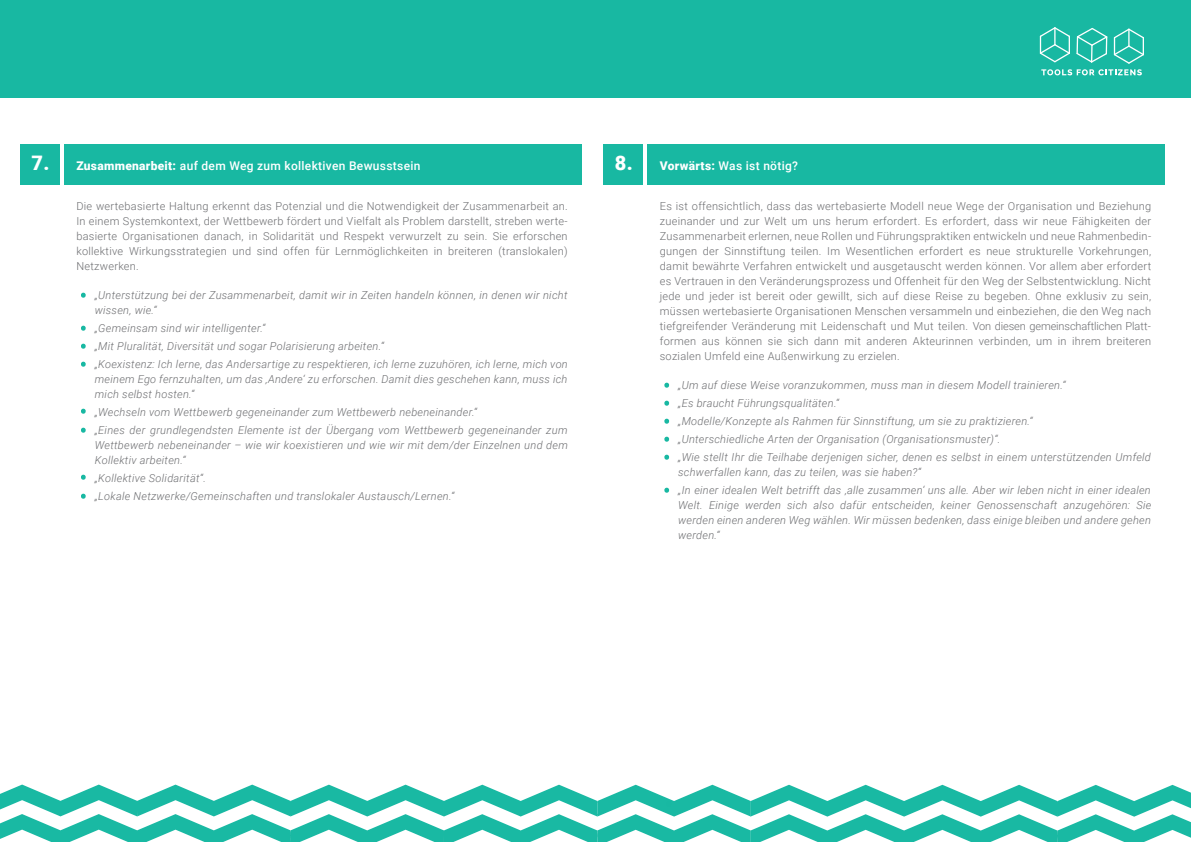
<style>
.page{position:relative;width:1191px;height:842px;background:#fff}
.page>*{position:absolute;margin:0;border:0;box-sizing:border-box;transform-origin:0 0}
.t1{font:500 12px "Roboto";letter-spacing:.025em;color:#fff}
.t2{font:italic 300 11px/18px "Roboto";letter-spacing:.025em;color:#6c6d70}
.t3{font:300 11px/15px "Roboto";letter-spacing:.025em;color:#6c6d70;text-align:justify}
.s1{font-weight:900;font-size:20px}
.s2{font-weight:900}
</style>
<div class="page">
<div style="left:0;top:0;width:1191px;height:98px;background:#18b8a2"></div>
<svg style="left:1039px;top:27px;width:105px;height:48px"></svg>
<svg style="left:0;top:784px;width:1191px;height:58px"></svg>
<div style="left:603px;top:145px;width:40px;height:40px;background:#18b8a2"></div>
<div style="left:647px;top:145px;width:517px;height:40px;background:#18b8a2"></div>
<svg style="left:664px;top:383px;width:6px;height:5px"></svg>
<svg style="left:664px;top:455px;width:6px;height:5px"></svg>
<svg style="left:664px;top:488px;width:6px;height:5px"></svg>
<div style="left:20px;top:145px;width:39px;height:40px;background:#18b8a2"></div>
<div style="left:64px;top:145px;width:517px;height:40px;background:#18b8a2"></div>
<svg style="left:81px;top:293px;width:5px;height:5px"></svg>
<svg style="left:81px;top:326px;width:5px;height:5px"></svg>
<svg style="left:81px;top:344px;width:5px;height:5px"></svg>
<svg style="left:81px;top:362px;width:5px;height:5px"></svg>
<svg style="left:81px;top:409px;width:5px;height:5px"></svg>
<svg style="left:81px;top:428px;width:5px;height:5px"></svg>
<svg style="left:664px;top:419px;width:6px;height:5px"></svg>
<svg style="left:664px;top:437px;width:6px;height:5px"></svg>
<svg style="left:81px;top:475px;width:5px;height:5px"></svg>
<svg style="left:81px;top:494px;width:5px;height:5px"></svg>
<svg style="left:664px;top:401px;width:6px;height:5px"></svg>
<p class="t1" style="left:31px;top:159px;width:390px"><span class="s1">7.</span> <span class="s2">Zusammenarbeit:</span> auf dem Weg zum kollektiven Bewusstsein</p>
<p class="t3" style="left:76px;top:199px;width:493px">Die wertebasierte Haltung erkennt das Potenzial und die Notwendigkeit der Zusammenarbeit an.<br>In einem Systemkontext, der Wettbewerb fördert und Vielfalt als Problem darstellt, streben werte&shy;basierte Organisationen danach, in Solidarität und Respekt verwurzelt zu sein. Sie erforschen kollektive Wirkungsstrategien und sind offen für Lernmöglichkeiten in breiteren (translokalen)<br>Netzwerken.</p>
<p class="t2" style="left:95px;top:288px;width:474px;line-height:15px">„Unterstützung bei der Zusammenarbeit, damit wir in Zeiten handeln können, in denen wir nicht wissen, wie.“</p>
<p class="t2" style="left:95px;top:319px;width:474px">„Gemeinsam sind wir intelligenter.“<br>„Mit Pluralität, Diversität und sogar Polarisierung arbeiten.“<br>„Koexistenz: Ich lerne, das Andersartige zu respektieren, ich lerne zuzuhören, ich lerne, mich von</p>
<p class="t2" style="left:95px;top:372px;width:474px;line-height:15px">meinem Ego fernzuhalten, um das ‚Andere‘ zu erforschen. Damit dies geschehen kann, muss ich mich selbst hosten.“</p>
<p class="t2" style="left:95px;top:403px;width:474px">„Wechseln vom Wettbewerb gegeneinander zum Wettbewerb nebeneinander.“<br>„Eines der grundlegendsten Elemente ist der Übergang vom Wettbewerb gegeneinander zum</p>
<p class="t2" style="left:95px;top:438px;width:474px;line-height:15px">Wettbewerb nebeneinander – wie wir koexistieren und wie wir mit dem/der Einzelnen und dem<br>Kollektiv arbeiten.“</p>
<p class="t2" style="left:95px;top:469px;width:361px">„Kollektive Solidarität“.<br>„Lokale Netzwerke/Gemeinschaften und translokaler Austausch/Lernen.“</p>
<p class="t1" style="left:615px;top:159px;width:185px"><span class="s1">8.</span> <span class="s2">Vorwärts:</span> Was ist nötig?</p>
<p class="t3" style="left:660px;top:199px;width:493px">Es ist offensichtlich, dass das wertebasierte Modell neue Wege der Organisation und Beziehung zueinander und zur Welt um uns herum erfordert. Es erfordert, dass wir neue Fähigkeiten der Zusammenarbeit erlernen, neue Rollen und Führungspraktiken entwickeln und neue Rahmenbedin&shy;gungen der Sinnstiftung teilen. Im Wesentlichen erfordert es neue strukturelle Vorkehrungen, damit bewährte Verfahren entwickelt und ausgetauscht werden können. Vor allem aber erfordert es Vertrauen in den Veränderungsprozess und Offenheit für den Weg der Selbstentwicklung. Nicht jede und jeder ist bereit oder gewillt, sich auf diese Reise zu begeben. Ohne exklusiv zu sein, müssen wertebasierte Organisationen Menschen versammeln und einbeziehen, die den Weg nach tiefgreifender Veränderung mit Leidenschaft und Mut teilen. Von diesen gemeinschaftlichen Platt&shy;formen aus können sie sich dann mit anderen Akteurinnen verbinden, um in ihrem breiteren sozialen Umfeld eine Außenwirkung zu erzielen.</p>
<p class="t2" style="left:678px;top:376px;width:474px">„Um auf diese Weise voranzukommen, muss man in diesem Modell trainieren.“<br>„Es braucht Führungsqualitäten.“<br>„Modelle/Konzepte als Rahmen für Sinnstiftung, um sie zu praktizieren.“<br>„Unterschiedliche Arten der Organisation (Organisationsmuster)“.<br>„Wie stellt Ihr die Teilhabe derjenigen sicher, denen es selbst in einem unterstützenden Umfeld</p>
<p class="t2" style="left:678px;top:463px;width:474px">schwerfallen kann, das zu teilen, was sie haben?“<br>„In einer idealen Welt betrifft das ‚alle zusammen‘ uns alle. Aber wir leben nicht in einer idealen</p>
<p class="t2" style="left:678px;top:498px;width:474px;line-height:15px;text-align:justify">Welt. Einige werden sich also dafür entscheiden, keiner Genossenschaft anzugehören: Sie werden einen anderen Weg wählen. Wir müssen bedenken, dass einige bleiben und andere gehen werden.“</p>
</div>
